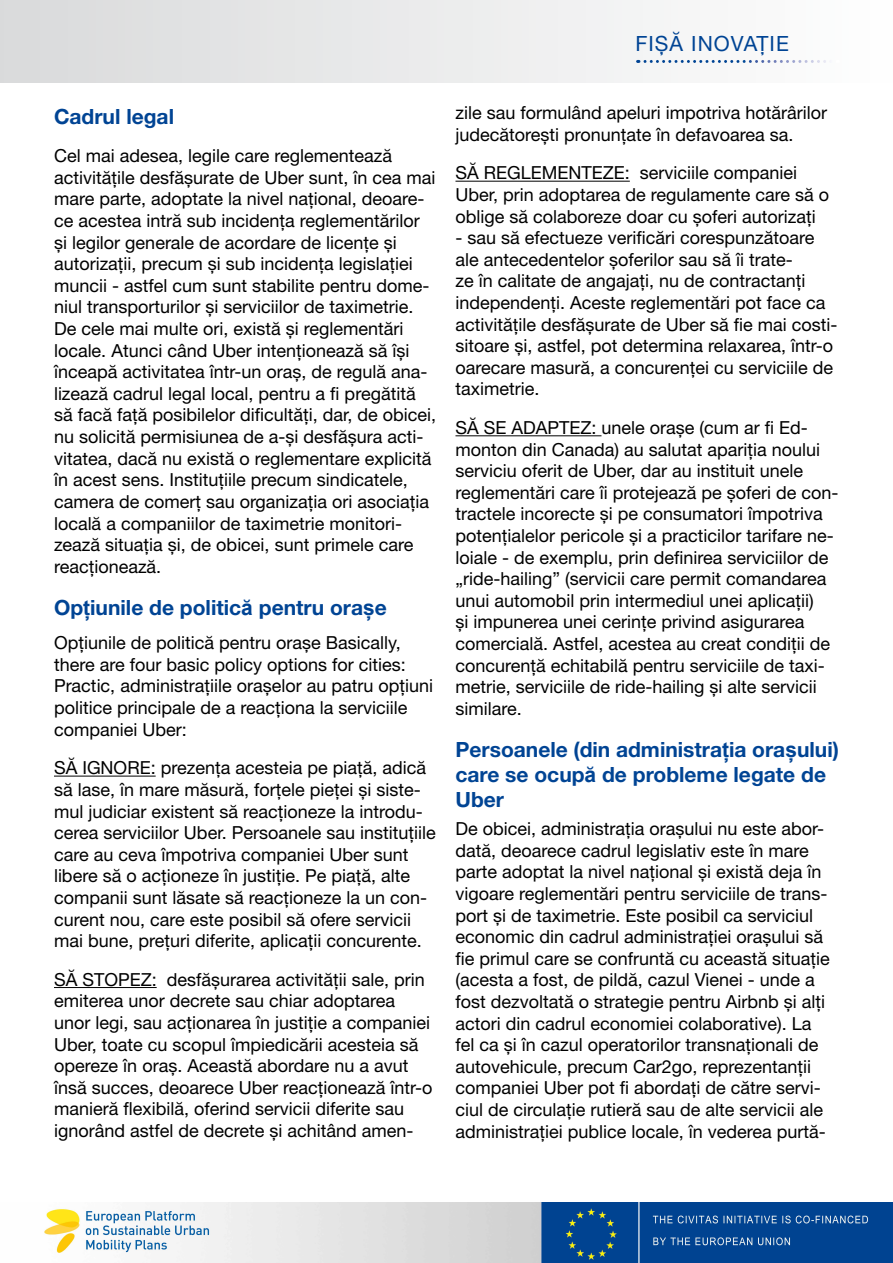
<style>
.page{position:relative;width:893px;height:1263px;background:#fff}
.page>*{position:absolute;margin:0;border:0;box-sizing:border-box;transform-origin:0 0}
.t1{font:700 21px/25.2px "Helvetica Neue LT Std";color:#004494}
.t2{font:21px "Helvetica Neue LT Pro";letter-spacing:.05em;color:#004494}
.t3{font:18px/21.6px "Helvetica Neue LT Pro";color:#000}
.s1{font-family:"Arial"}
</style>
<div class="page">
<img style="left:44px;top:1203px;width:849px;height:60px">
<div style="left:0;top:0;width:893px;height:82px;background:linear-gradient(to right,#d9dadb,#fefefe)"></div>
<svg style="left:637px;top:60px;width:194px;height:3px"></svg>
<hr style="left:54px;top:776px;width:102px;height:1px;background:#000">
<hr style="left:54px;top:987px;width:103px;height:1px;background:#000">
<hr style="left:455px;top:181px;width:175px;height:1px;background:#000">
<hr style="left:455px;top:435px;width:146px;height:1px;background:#000">
<p class="t2" style="left:635px;top:30px;width:155px">Fișă inovație</p>
<p class="t1" style="left:54px;top:103px;width:122px">Cadrul legal</p>
<p class="t3" style="left:54px;top:145px;width:384px">Cel mai adesea, legile care reglementează activitățile desfășurate de Uber sunt, în cea mai mare parte, adoptate la nivel național, deoare&shy;ce acestea intră sub incidența reglementărilor și legilor generale de acordare de licențe și autorizații, precum și sub incidența legislației muncii - astfel cum sunt stabilite pentru dome&shy;niul transporturilor și serviciilor de taximetrie.<br>De cele mai multe ori, există și reglementări locale. Atunci când Uber intenționează să își înceapă activitatea într-un oraș, de regulă ana&shy;lizează cadrul legal local, pentru a fi pregătită să facă față posibilelor dificultăți, dar, de obicei, nu solicită permisiunea de a-și desfășura acti&shy;vitatea, dacă nu există o reglementare explicită în acest sens. I nstituțiile precum sindicatele, camera de comerț sau organizația ori asociația locală a companiilor de taximetrie monitori&shy;zează situația și, de obicei, sunt primele care reacționează.</p>
<p class="t1" style="left:54px;top:594px;width:334px">Op<span class="s1">ț</span>iunile de politic<span class="s1">ă</span> pentru ora<span class="s1">ș</span>e</p>
<p class="t3" style="left:54px;top:632px;width:381px">Opțiunile de politică pentru orașe Basically, there are four basic policy options for cities:<br>Practic, administrațiile orașelor au patru opțiuni politice principale de a reacționa la serviciile companiei Uber:</p>
<p class="t3" style="left:54px;top:757px;width:383px">SĂ I GNO RE: prezența acesteia pe piață, adică să lase, în mare măsură, forțele pieței și siste&shy;mul judiciar existent să reacționeze la introdu&shy;cerea serviciilor Uber. Persoanele sau instituțiile care au ceva împotriva companiei Uber sunt libere să o acționeze în justiție. Pe piață, alte companii sunt lăsate să reacționeze la un con&shy;curent nou, care este posibil să ofere servicii mai bune, prețuri diferite, aplicații concurente.</p>
<p class="t3" style="left:54px;top:968px;width:380px">SĂ STOPEZ: desfășurarea activității sale, prin emiterea unor decrete sau chiar adoptarea unor legi, sau acționarea în justiție a companiei Uber, toate cu scopul împiedicării acesteia să opereze în oraș. Această abordare nu a avut însă succes, deoarece Uber reacționează într-o manieră flexibilă, oferind servicii diferite sau ignorând astfel de decrete și achitând amen-</p>
<p class="t3" style="left:455px;top:102px;width:373px">zile sau formulând apeluri impotriva hotărârilor judecătorești pronunțate în defavoarea sa.</p>
<p class="t3" style="left:455px;top:162px;width:375px">SĂ REGLEMENTEZE: serviciile companiei<br>Uber, prin adoptarea de regulamente care să o oblige să colaboreze doar cu șoferi autorizați</p>
<p class="t3" style="left:455px;top:227px;width:384px">- sau să efectueze verificări corespunzătoare ale antecedentelor șoferilor sau să îi trate-<br>ze în calitate de angajați, nu de contractanți independenți. Aceste reglementări pot face ca activitățile desfășurate de Uber să fie mai costi&shy;sitoare și, astfel, pot determina relaxarea, într-o oarecare masură, a concurenței cu serviciile de taximetrie.</p>
<p class="t3" style="left:455px;top:416px;width:385px">SĂ SE ADAPTEZ: unele orașe (cum ar fi Ed&shy;monton din Canada) au salutat apariția noului serviciu oferit de Uber, dar au instituit unele reglementări care îi protejează pe șoferi de con&shy;tractele incorecte și pe consumatori împotriva potențialelor pericole și a practicilor tarifare ne&shy;loiale - de exemplu, prin definirea serviciilor de „ride-hailing” (servicii care permit comandarea unui automobil prin intermediul unei aplicații)<br>și impunerea unei cerințe privind asigurarea comercială. Astfel, acestea au creat condiții de concurență echitabilă pentru serviciile de taxi&shy;metrie, serviciile de ride-hailing și alte servicii similare.</p>
<p class="t1" style="left:455px;top:736px;width:385px">Persoanele (din administra<span class="s1">ț</span>ia ora<span class="s1">ș</span>ului) care se ocup<span class="s1">ă</span> de probleme legate de<br>Uber</p>
<p class="t3" style="left:455px;top:817px;width:376px">De obicei, administrația orașului nu este abor&shy;dată, deoarece cadrul legislativ este în mare parte adoptat la nivel național și există deja în vigoare reglementări pentru serviciile de trans&shy;port și de taximetrie. Este posibil ca serviciul economic din cadrul administrației orașului să fie primul care se confruntă cu această situație (acesta a fost, de pildă, cazul Vienei - unde a fost dezvoltată o strategie pentru Airbnb și alți actori din cadrul economiei colaborative). La fel ca și în cazul operatorilor transnaționali de autovehicule, precum Car2go, reprezentanții companiei Uber pot fi abordați de către servi&shy;ciul de circulație rutieră sau de alte servicii ale administrației publice locale, în vederea purtă-</p>
</div>
